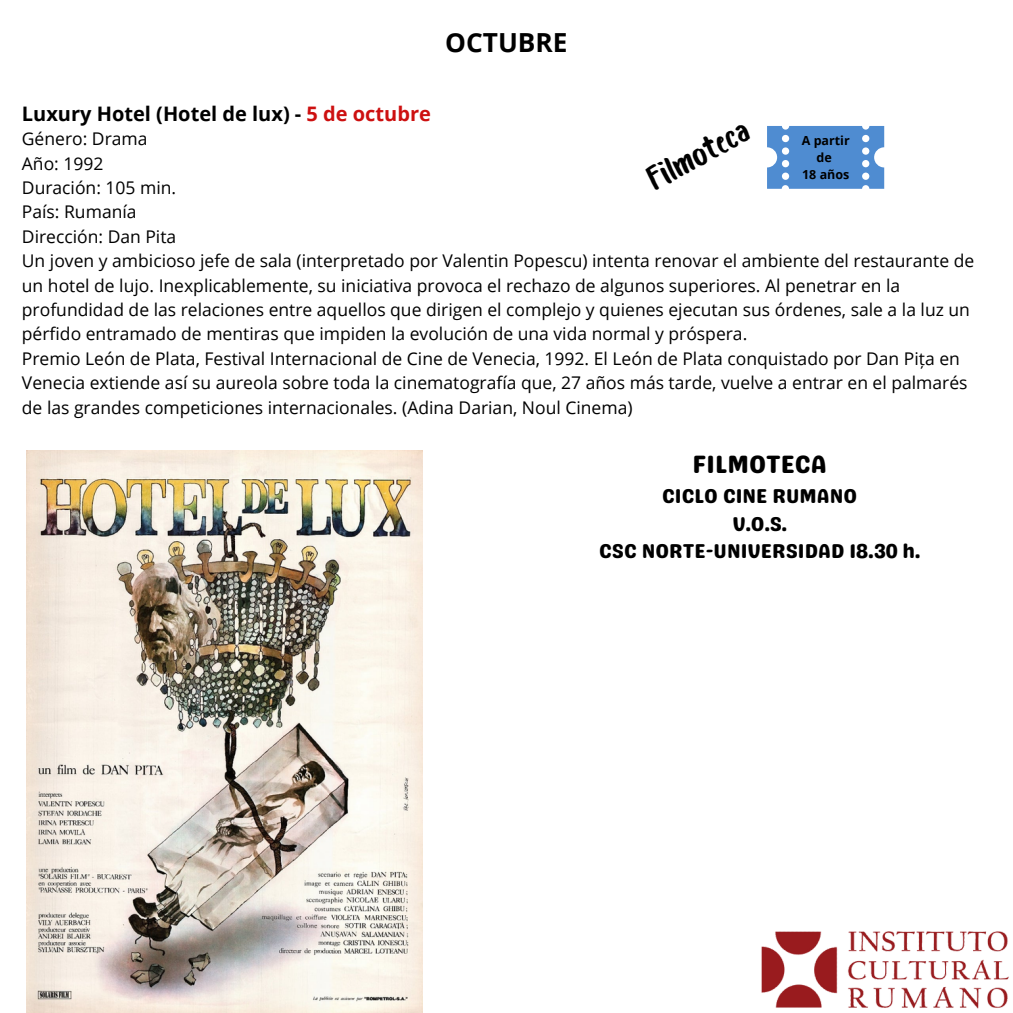
<style>
.page{position:relative;width:1013px;height:1013px;background:#fff}
.page>*{position:absolute;margin:0;border:0;box-sizing:border-box;transform-origin:0 0}
.t1{font:33.12px "Bosk";color:#000}
.t2{font:700 26.25px "Open Sans";color:#000}
.t3{font:25px "Genty Sans";color:#000}
.t4{font:20px/27.2px "Genty Sans";color:#000;text-align:center}
.t5{font:700 20px "Open Sans";color:#000}
.t6{font:17.5px/24.4px "Open Sans";color:#000}
.t7{font:700 12.5px/16.9px "Open Sans";color:#000;text-align:center}
.s1{color:#cd1010}
</style>
<div class="page">
<svg style="left:767px;top:126px;width:117px;height:63px;background:#6097d5"></svg>
<img style="left:26px;top:450px;width:397px;height:562px">
<img style="left:761px;top:931px;width:248px;height:78px">
<h2 class="t2" style="left:445px;top:24px;width:124px">OCTUBRE</h2>
<p class="t5" style="left:22px;top:99px;width:410px">Luxury Hotel (Hotel de lux) - <span class="s1">5 de octubre</span></p>
<p class="t6" style="left:22px;top:126px;width:953px">Género: Drama<br>Año: 1992<br>Duración: 105 min.<br>País: Rumanía<br>Dirección: Dan Pita<br>Un joven y ambicioso jefe de sala (interpretado por Valentin Popescu) intenta renovar el ambiente del restaurante de un hotel de lujo. Inexplicablemente, su iniciativa provoca el rechazo de algunos superiores. Al penetrar en la profundidad de las relaciones entre aquellos que dirigen el complejo y quienes ejecutan sus órdenes, sale a la luz un pérfido entramado de mentiras que impiden la evolución de una vida normal y próspera.<br>Premio León de Plata, Festival Internacional de Cine de Venecia, 1992. El León de Plata conquistado por Dan Pița en Venecia extiende así su aureola sobre toda la cinematografía que, 27 años más tarde, vuelve a entrar en el palmarés de las grandes competiciones internacionales. (Adina Darian, Noul Cinema)</p>
<h1 class="t1" style="left:643px;top:169px;width:112px;rotate:-29deg">Filmoteca</h1>
<p class="t7" style="left:801px;top:132px;width:49px">A partir de<br>18 años</p>
<h3 class="t3" style="left:692px;top:449px;width:136px">FILMOTECA</h3>
<p class="t4" style="left:599px;top:483px;width:322px">CICLO CINE RUMANO<br>V.O.S.<br>CSC NORTE-UNIVERSIDAD 18.30 h.</p>
</div>
